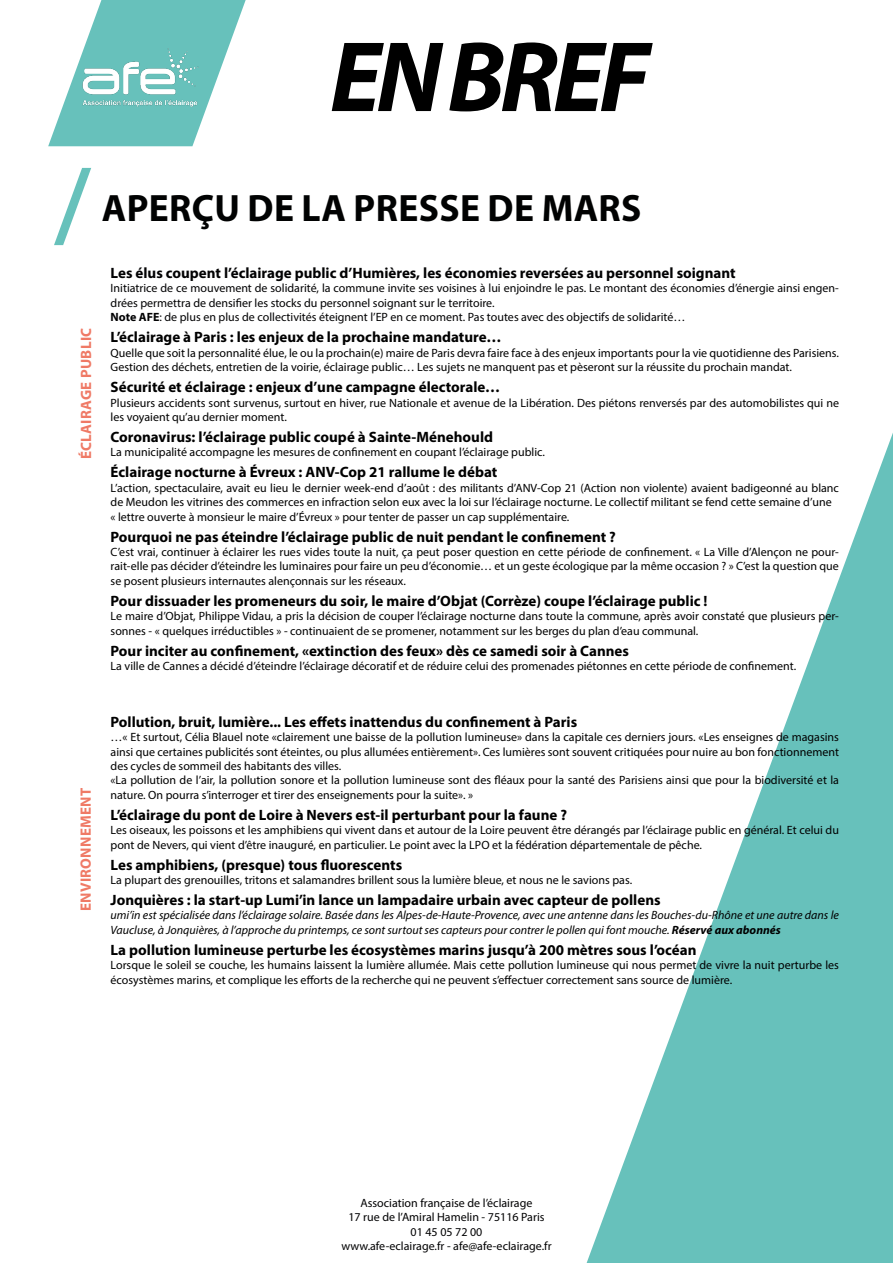
<style>
.page{position:relative;width:893px;height:1263px;background:#fff}
.page>*{position:absolute;margin:0;border:0;box-sizing:border-box;transform-origin:0 0}
.t1{font:italic 700 100.95px "Myriad Pro";letter-spacing:-.05em;color:#000}
.t2{font:700 38.25px "Myriad Pro";letter-spacing:.01em;color:#010202}
.t3{font:700 15px "Myriad Pro";color:#000}
.t4{font:700 15px "Myriad Pro";color:#020203}
.t5{font:700 15px "Myriad Pro";letter-spacing:.02em;color:#ef7a66}
.t6{font:12px/14.4px "Myriad Pro";color:#000}
.t7{font:12px/14.4px "Myriad Pro";color:#020203;text-align:center}
.t8{font:italic 12px/14.4px "Myriad Pro";color:#000}
.s1{font-weight:700}
</style>
<div class="page">
<svg style="left:586px;top:433px;width:307px;height:830px"></svg>
<svg style="left:48px;top:0;width:198px;height:146px"></svg>
<img style="left:74px;top:44px;width:133px;height:67px">
<svg style="left:54px;top:168px;width:37px;height:77px"></svg>
<h1 class="t1" style="left:330px;top:11px;width:321px">EN BREF</h1>
<p class="t5" style="left:76px;top:459px;width:133px;rotate:-90deg">ÉCLAIRAGE PUBLIC</p>
<h2 class="t2" style="left:102px;top:183px;width:541px">APERÇU DE LA PRESSE DE MARS</h2>
<p class="t4" style="left:111px;top:263px;width:627px">Les élus coupent l’éclairage public d’Humières, les économies reversées au personnel soignant</p>
<p class="t7" style="left:111px;top:281px;width:730px;text-align:left">Initiatrice de ce mouvement de solidarité, la commune invite ses voisines à lui enjoindre le pas. Le montant des économies d’énergie ainsi engen&shy;drées permettra de densifier les stocks du personnel soignant sur le territoire.<br><span class="s1">Note AFE</span>: de plus en plus de collectivités éteignent l’EP en ce moment. Pas toutes avec des objectifs de solidarité…</p>
<p class="t3" style="left:111px;top:327px;width:392px">L’éclairage à Paris : les enjeux de la prochaine mandature…</p>
<p class="t6" style="left:111px;top:345px;width:730px">Quelle que soit la personnalité élue, le ou la prochain(e) maire de Paris devra faire face à des enjeux importants pour la vie quotidienne des Parisiens.<br>Gestion des déchets, entretien de la voirie, éclairage public… Les sujets ne manquent pas et pèseront sur la réussite du prochain mandat.</p>
<p class="t3" style="left:111px;top:377px;width:391px">Sécurité et éclairage : enjeux d’une campagne électorale…</p>
<p class="t6" style="left:111px;top:395px;width:730px">Plusieurs accidents sont survenus, surtout en hiver, rue Nationale et avenue de la Libération. Des piétons renversés par des automobilistes qui ne les voyaient qu’au dernier moment.</p>
<p class="t3" style="left:111px;top:427px;width:384px">Coronavirus: l’éclairage public coupé à Sainte-Ménehould</p>
<p class="t6" style="left:111px;top:445px;width:436px">La municipalité accompagne les mesures de confinement en coupant l’éclairage public.</p>
<p class="t3" style="left:111px;top:462px;width:388px">Éclairage nocturne à Évreux : ANV-Cop 21 rallume le débat</p>
<p class="t6" style="left:111px;top:480px;width:730px">L’action, spectaculaire, avait eu lieu le dernier week-end d’août : des militants d’ANV-Cop 21 (Action non violente) avaient badigeonné au blanc de Meudon les vitrines des commerces en infraction selon eux avec la loi sur l’éclairage nocturne. Le collectif militant se fend cette semaine d’une « lettre ouverte à monsieur le maire d’Évreux » pour tenter de passer un cap supplémentaire.</p>
<p class="t3" style="left:111px;top:527px;width:507px">Pourquoi ne pas éteindre l’éclairage public de nuit pendant le confinement ?</p>
<p class="t6" style="left:111px;top:544px;width:730px;text-align:justify">C’est vrai, continuer à éclairer les rues vides toute la nuit, ça peut poser question en cette période de confinement. « La Ville d’Alençon ne pour&shy;rait-elle pas décider d’éteindre les luminaires pour faire un peu d’économie… et un geste écologique par la même occasion ? » C’est la question que se posent plusieurs internautes alençonnais sur les réseaux.</p>
<p class="t3" style="left:111px;top:591px;width:598px">Pour dissuader les promeneurs du soir, le maire d’Objat (Corrèze) coupe l’éclairage public !</p>
<p class="t6" style="left:111px;top:609px;width:730px">Le maire d’Objat, Philippe Vidau, a pris la décision de couper l’éclairage nocturne dans toute la commune, après avoir constaté que plusieurs per&shy;sonnes - « quelques irréductibles » - continuaient de se promener, notamment sur les berges du plan d’eau communal.</p>
<p class="t3" style="left:111px;top:641px;width:520px">Pour inciter au confinement, «extinction des feux» dès ce samedi soir à Cannes</p>
<p class="t6" style="left:111px;top:658px;width:687px">La ville de Cannes a décidé d’éteindre l’éclairage décoratif et de réduire celui des promenades piétonnes en cette période de confinement.</p>
<p class="t5" style="left:76px;top:911px;width:125px;rotate:-90deg">ENVIRONNEMENT</p>
<p class="t3" style="left:111px;top:712px;width:468px">Pollution, bruit, lumière... Les effets inattendus du confinement à Paris</p>
<p class="t6" style="left:111px;top:730px;width:730px">…« Et surtout, Célia Blauel note «clairement une baisse de la pollution lumineuse» dans la capitale ces derniers jours. «Les enseignes de magasins ainsi que certaines publicités sont éteintes, ou plus allumées entièrement». Ces lumières sont souvent critiquées pour nuire au bon fonctionnement des cycles de sommeil des habitants des villes.<br>«La pollution de l’air, la pollution sonore et la pollution lumineuse sont des fléaux pour la santé des Parisiens ainsi que pour la biodiversité et la nature. On pourra s’interroger et tirer des enseignements pour la suite». »</p>
<p class="t3" style="left:111px;top:805px;width:458px">L’éclairage du pont de Loire à Nevers est-il perturbant pour la faune ?</p>
<p class="t6" style="left:111px;top:823px;width:730px">Les oiseaux, les poissons et les amphibiens qui vivent dans et autour de la Loire peuvent être dérangés par l’éclairage public en général. Et celui du pont de Nevers, qui vient d’être inauguré, en particulier. Le point avec la LPO et la fédération départementale de pêche.</p>
<p class="t3" style="left:111px;top:855px;width:293px">Les amphibiens, (presque) tous fluorescents</p>
<p class="t6" style="left:111px;top:872px;width:523px">La plupart des grenouilles, tritons et salamandres brillent sous la lumière bleue, et nous ne le savions pas.</p>
<p class="t3" style="left:111px;top:890px;width:552px">Jonquières : la start-up Lumi’in lance un lampadaire urbain avec capteur de pollens</p>
<p class="t8" style="left:111px;top:908px;width:730px">umi’in est spécialisée dans l’éclairage solaire. Basée dans les Alpes-de-Haute-Provence, avec une antenne dans les Bouches-du-Rhône et une autre dans le<br>Vaucluse, à Jonquières, à l’approche du printemps, ce sont surtout ses capteurs pour contrer le pollen qui font mouche. <span class="s1">Réservé aux abonnés</span></p>
<p class="t3" style="left:111px;top:940px;width:587px">La pollution lumineuse perturbe les écosystèmes marins jusqu’à 200 mètres sous l’océan</p>
<p class="t6" style="left:111px;top:958px;width:730px">Lorsque le soleil se couche, les humains laissent la lumière allumée. Mais cette pollution lumineuse qui nous permet de vivre la nuit perturbe les écosystèmes marins, et complique les efforts de la recherche qui ne peuvent s’effectuer correctement sans source de lumière.</p>
<p class="t7" style="left:341px;top:1195px;width:212px">Association française de l’éclairage<br>17 rue de l’Amiral Hamelin - 75116 Paris 01 45 05 72 00<br>www.afe-eclairage.fr - afe@afe-eclairage.fr</p>
</div>
